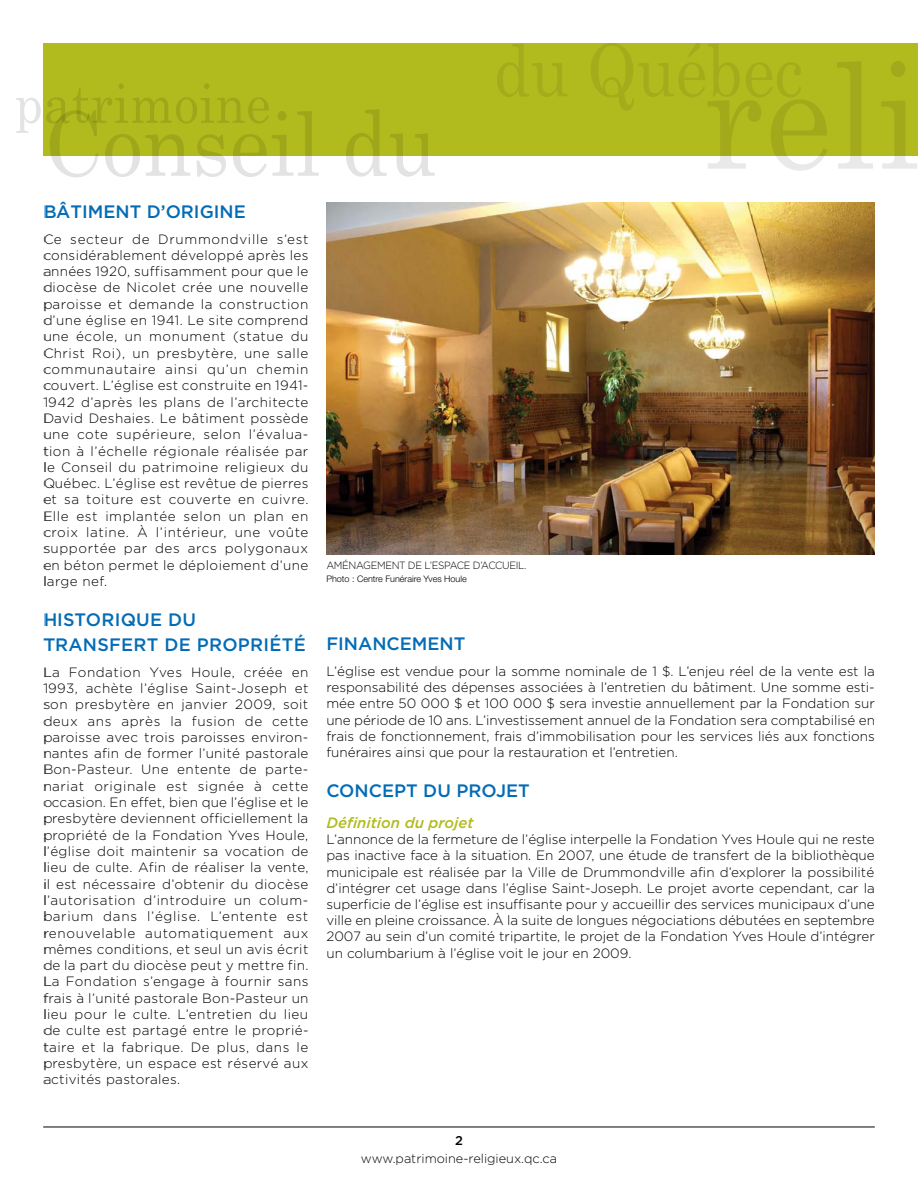
<style>
.page{position:relative;width:918px;height:1188px;background:#fff}
.page>*{position:absolute;margin:0;border:0;box-sizing:border-box;transform-origin:0 0}
.t1{font:500 18px/24.2px "Gotham";color:#036cb6}
.t2{font:italic 500 15px "Gotham";color:#b2bb1e}
.t3{font:300 13.5px/16.4px "Gotham";color:#000;text-align:justify}
.t4{font:300 12.75px "Gotham";color:#000}
.t5{font:500 12.75px "Gotham";color:#000}
.t6{font:300 10.5px "Gotham";color:#000;scale:.95 1}
.t7{font:300 9px "Helvetica Neue";color:#000}
</style>
<div class="page">
<hr style="left:43px;top:1127px;width:832px;height:1px;background:#000">
<div style="left:43px;top:43px;width:875px;height:113px;background:#b2bb1e"></div>
<svg style="left:837px;top:61px;width:36px;height:108px"></svg>
<svg style="left:881px;top:61px;width:36px;height:108px"></svg>
<svg style="left:346px;top:109px;width:89px;height:68px"></svg>
<svg style="left:16px;top:83px;width:303px;height:94px"></svg>
<svg style="left:497px;top:44px;width:70px;height:53px"></svg>
<svg style="left:591px;top:43px;width:236px;height:128px"></svg>
<img style="left:326px;top:202px;width:549px;height:352px">
<h1 class="t1" style="left:43px;top:199px;width:204px">BÂTI MENT D’ORIGIN E</h1>
<p class="t3" style="left:43px;top:230px;width:267px">Ce secteur de Drummondville s’est considérablement développé après les années 1920, suffisamment pour que le diocèse de N icolet crée une nouvelle paroisse et demande la construction d’une église en 1941. Le site comprend une école, un monument (statue du Christ Roi), un presbytère, une salle communautaire ainsi qu’un chemin couvert. L’église est construite en 1941- 1942 d’après les plans de l’architecte David Deshaies. Le bâtiment possède une cote supérieure, selon l’évalua&shy;tion à l’échelle régionale réalisée par le Conseil du patrimoine religieux du Québec. L’église est revêtue de pierres et sa toiture est couverte en cuivre.<br>Elle est implantée selon un plan en croix latine. À l’intérieur, une voûte supportée par des arcs polygonaux en béton permet le déploiement d’une large nef.</p>
<h1 class="t1" style="left:43px;top:608px;width:154px">HISTORIQUE DU<br>TRANSF</h1>
<h1 class="t1" style="left:121px;top:632px;width:183px">ERT DE PROPRIÉTÉ</h1>
<p class="t3" style="left:43px;top:663px;width:267px">La Fondation Yves Houle, créée en 1993, achète l’église Saint-Joseph et son presbytère en janvier 2009, soit deux ans après la fusion de cette paroisse avec trois paroisses environ&shy;nantes afin de former l’unité pastorale Bon-Pasteur. U ne entente de parte&shy;nariat originale est signée à cette occasion. En effet, bien que l’église et le presbytère deviennent officiellement la propriété de la Fondation Yves Houle, l’église doit maintenir sa vocation de lieu de culte. Afin de réaliser la vente, il est nécessaire d’obtenir du diocèse l’autorisation d’introduire un colum&shy;barium dans l’église. L’entente est renouvelable automatiquement aux mêmes conditions, et seul un avis écrit de la part du diocèse peut y mettre fin.<br>La Fondation s’engage à fournir sans frais à l’unité pastorale Bon-Pasteur un lieu pour le culte. L’entretien du lieu de culte est partagé entre le proprié&shy;taire et la fabrique. De plus, dans le presbytère, un espace est réservé aux activités pastorales.</p>
<p class="t6" style="left:326px;top:560px;width:212px">Aménagement de l’espace d’accueil.</p>
<p class="t7" style="left:326px;top:573px;width:142px">Photo : Centre Funéraire Yves Houle</p>
<h1 class="t1" style="left:326px;top:631px;width:25px">FINANC</h1>
<h1 class="t1" style="left:400px;top:631px;width:67px">EMENT</h1>
<p class="t3" style="left:326px;top:663px;width:550px">L’église est vendue pour la somme nominale de 1 $. L’enjeu réel de la vente est la responsabilité des dépenses associées à l’entretien du bâtiment. U ne somme esti&shy;mée entre 50 000 $ et 100 000 $ sera investie annuellement par la Fondation sur une période de 10 ans. L’investissement annuel de la Fondation sera comptabilisé en frais de fonctionnement, frais d’immobilisation pour les services liés aux fonctions funéraires ainsi que pour la restauration et l’entretien.</p>
<h1 class="t1" style="left:326px;top:778px;width:205px">CONCEPT DU PROJET</h1>
<p class="t2" style="left:326px;top:814px;width:149px">Définition du projet</p>
<p class="t3" style="left:326px;top:831px;width:550px">L’annonce de la fermeture de l’église interpelle la Fondation Yves Houle qui ne reste pas inactive face à la situation. En 2007, une étude de transfert de la bibliothèque municipale est réalisée par la Ville de Drummondville afin d’explorer la possibilité d’intégrer cet usage dans l’église Saint-Joseph. Le projet avorte cependant, car la superficie de l’église est insuffisante pour y accueillir des services municipaux d’une ville en pleine croissance. À la suite de longues négociations débutées en septembre 2007 au sein d’un comité tripartite, le projet de la Fondation Yves Houle d’intégrer un columbarium à l’église voit le jour en 2009.</p>
<p class="t5" style="left:455px;top:1133px;width:9px">2</p>
<p class="t4" style="left:361px;top:1151px;width:198px">www.patrimoine-religieux.qc.ca</p>
</div>
